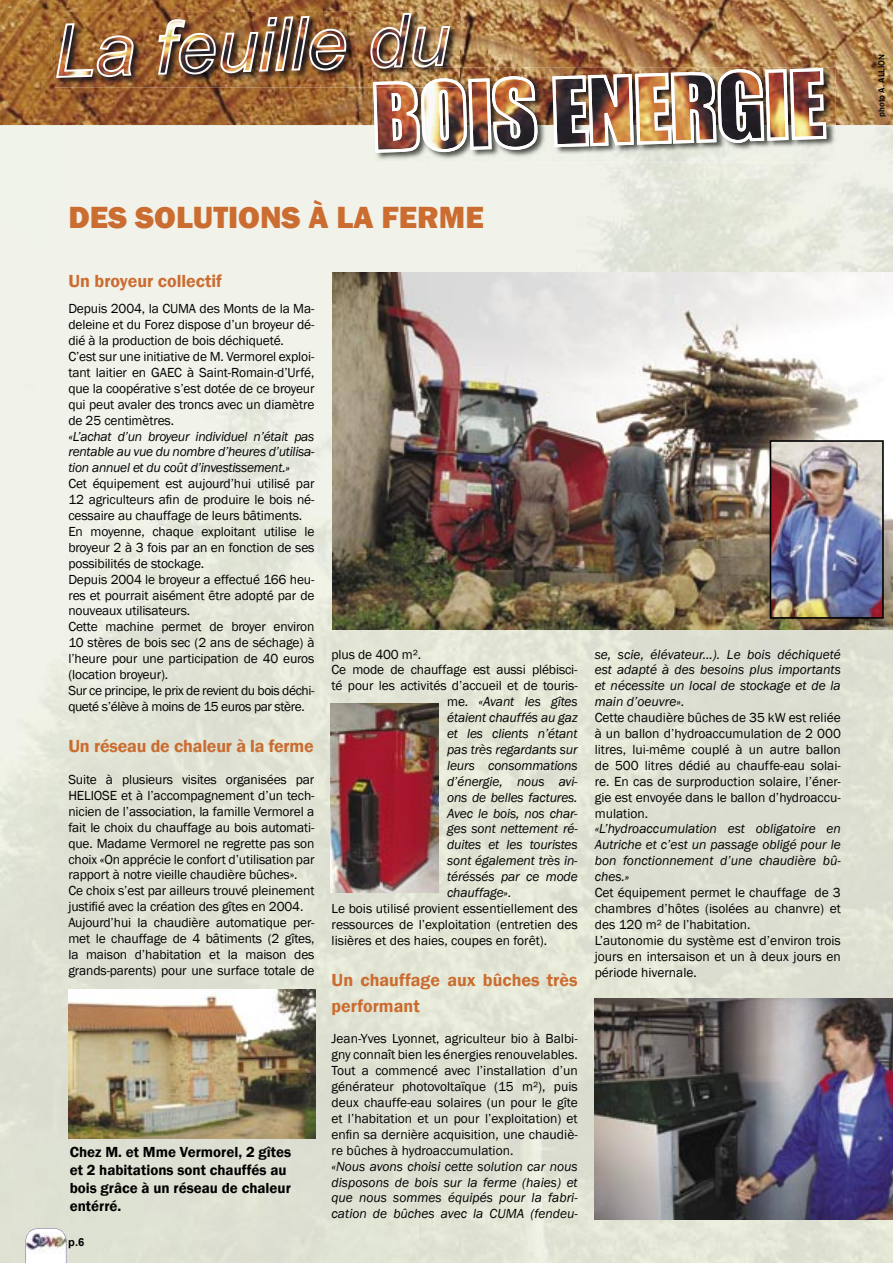
<style>
.page{position:relative;width:893px;height:1263px;background:#fff}
.page>*{position:absolute;margin:0;border:0;box-sizing:border-box;transform-origin:0 0}
.t1{font:800 31.5px "Franklin Gothic";color:#cb6c30}
.t2{font:600 18px/25.5px "Franklin Gothic";color:#cb6c30}
.t3{font:600 15px/18px "Franklin Gothic";color:#000}
.t4{font:13.5px/15.9px "Franklin Gothic";letter-spacing:-.01em;color:#000}
.t5{font:italic 13.5px/15.9px "Franklin Gothic";letter-spacing:-.01em;color:#000;text-align:justify}
.t6{font:700 11.1px "Arial";color:#000}
.t7{font:500 9px "Franklin Gothic";color:#000}
.s1{font-style:normal}
</style>
<div class="page">
<img style="left:0;top:178px;width:840px;height:1085px">
<img style="left:840px;top:125px;width:53px;height:1138px">
<svg style="left:26px;top:1228px;width:40px;height:35px"></svg>
<img style="left:0;top:0;width:893px;height:125px">
<img style="left:372px;top:125px;width:464px;height:37px">
<img style="left:826px;top:67px;width:10px;height:58px">
<img style="left:56px;top:13px;width:770px;height:140px">
<img style="left:66px;top:1232px;width:2px;height:21px">
<img style="left:26px;top:1232px;width:40px;height:21px">
<img style="left:331px;top:703px;width:108px;height:190px">
<img style="left:333px;top:272px;width:560px;height:357px">
<img style="left:771px;top:442px;width:111px;height:175px">
<hr style="left:770px;top:441px;width:1px;height:177px;background:#000">
<hr style="left:770px;top:617px;width:113px;height:2px;background:#000">
<hr style="left:882px;top:441px;width:2px;height:177px;background:#000">
<hr style="left:770px;top:440px;width:113px;height:2px;background:#000">
<img style="left:68px;top:989px;width:247px;height:150px">
<img style="left:594px;top:998px;width:299px;height:222px">
<h1 class="t1" style="left:68px;top:197px;width:417px">DES SOLUTIONS À LA FERME</h1>
<h2 class="t2" style="left:68px;top:268px;width:155px">Un broyeur collectif</h2>
<p class="t4" style="left:68px;top:301px;width:248px">Depuis 2004, la CUMA des Monts de la Ma&shy;deleine et du Forez dispose d’un broyeur dé&shy;dié à la production de bois déchiqueté.<br>C’est sur une initiative de M. Vermorel exploi&shy;tant laitier en GAEC à Saint-Romain-d’Urfé, que la coopérative s’est dotée de ce broyeur qui peut avaler des troncs avec un diamètre de 25 centimètres.</p>
<p class="t5" style="left:68px;top:428px;width:248px">«L’achat d’un broyeur individuel n’était pas rentable au vue du nombre d’heures d’utilisa&shy;tion annuel et du coût d’investissement.»</p>
<p class="t4" style="left:68px;top:476px;width:248px">Cet équipement est aujourd’hui utilisé par 12 agriculteurs afin de produire le bois né&shy;cessaire au chauffage de leurs bâtiments.<br>En moyenne, chaque exploitant utilise le broyeur 2 à 3 fois par an en fonction de ses possibilités de stockage.<br>Depuis 2004 le broyeur a effectué 166 heu&shy;res et pourrait aisément être adopté par de nouveaux utilisateurs.<br>Cette machine permet de broyer environ 10 stères de bois sec (2 ans de séchage) à l’heure pour une participation de 40 euros (location broyeur).<br>Sur ce principe, le prix de revient du bois déchi&shy;queté s’élève à moins de 15 euros par stère.</p>
<h2 class="t2" style="left:68px;top:734px;width:247px">Un réseau de chaleur à la ferme</h2>
<p class="t4" style="left:68px;top:772px;width:248px">Suite à plusieurs visites organisées par HELIOSE et à l’accompagnement d’un tech&shy;nicien de l’association, la famille Vermorel a fait le choix du chauffage au bois automati&shy;que. Madame Vermorel ne regrette pas son choix «On apprécie le confort d’utilisation par rapport à notre vieille chaudière bûches».<br>Ce choix s’est par ailleurs trouvé pleinement justifié avec la création des gîtes en 2004.<br>Aujourd’hui la chaudière automatique per&shy;met le chauffage de 4 bâtiments (2 gîtes, la maison d’habitation et la maison des grands-parents) pour une surface totale de</p>
<p class="t3" style="left:70px;top:1143px;width:223px">Chez M. et Mme Vermorel, 2 gîtes et 2 habitations sont chauffés au bois grâce à un réseau de chaleur entérré.</p>
<p class="t6" style="left:68px;top:1234px;width:18px">p.6</p>
<p class="t4" style="left:332px;top:646px;width:91px">plus de 400 m².</p>
<p class="t4" style="left:332px;top:662px;width:248px">Ce mode de chauffage est aussi plébisci-</p>
<p class="t4" style="left:332px;top:678px;width:248px">té pour les activités d’accueil et de touris-</p>
<p class="t5" style="left:447px;top:694px;width:132px"><span class="s1">me.</span> «Avant les gîtes</p>
<p class="t5" style="left:447px;top:710px;width:132px">étaient chauffés au gaz</p>
<p class="t5" style="left:447px;top:726px;width:132px">et les clients n’étant</p>
<p class="t5" style="left:447px;top:742px;width:132px">pas très regardants sur</p>
<p class="t5" style="left:447px;top:758px;width:132px">leurs consommations</p>
<p class="t5" style="left:447px;top:773px;width:132px">d’énergie, nous avi-</p>
<p class="t5" style="left:447px;top:789px;width:132px">ons de belles factures.</p>
<p class="t5" style="left:447px;top:805px;width:132px">Avec le bois, nos char-</p>
<p class="t5" style="left:447px;top:821px;width:132px">ges sont nettement ré-</p>
<p class="t5" style="left:447px;top:837px;width:132px">duites et les touristes</p>
<p class="t5" style="left:447px;top:853px;width:132px">sont également très in-</p>
<p class="t5" style="left:447px;top:869px;width:132px">téréssés par ce mode</p>
<p class="t5" style="left:447px;top:885px;width:66px">chauffage».</p>
<p class="t4" style="left:332px;top:901px;width:248px;text-align:justify">Le bois utilisé provient essentiellement des ressources de l’exploitation (entretien des lisières et des haies, coupes en forêt).</p>
<h2 class="t2" style="left:332px;top:967px;width:248px">Un chauffage aux bûches très performant</h2>
<p class="t4" style="left:332px;top:1031px;width:248px;text-align:justify">Jean-Yves Lyonnet, agriculteur bio à Balbi&shy;gny connaît bien les énergies renouvelables.<br>Tout a commencé avec l’installation d’un générateur photovoltaïque (15 m²), puis deux chauffe-eau solaires (un pour le gîte et l’habitation et un pour l’exploitation) et enfin sa dernière acquisition, une chaudiè&shy;re bûches à hydroaccumulation.</p>
<p class="t5" style="left:332px;top:1158px;width:248px">«Nous avons choisi cette solution car nous disposons de bois sur la ferme (haies) et que nous sommes équipés pour la fabri&shy;cation de bûches avec la CUMA (fendeu-</p>
<p class="t5" style="left:595px;top:646px;width:248px">se, scie, élévateur...). Le bois déchiqueté est adapté à des besoins plus importants et nécessite un local de stockage et de la main d’oeuvre».</p>
<p class="t4" style="left:595px;top:710px;width:248px;text-align:justify">Cette chaudière bûches de 35 kW est reliée à un ballon d’hydroaccumulation de 2 000 litres, lui-même couplé à un autre ballon de 500 litres dédié au chauffe-eau solai&shy;re. En cas de surproduction solaire, l’éner&shy;gie est envoyée dans le ballon d’hydroaccu&shy;mulation.</p>
<p class="t5" style="left:595px;top:821px;width:248px">«L’hydroaccumulation est obligatoire en Autriche et c’est un passage obligé pour le bon fonctionnement d’une chaudière bû&shy;ches.»</p>
<p class="t4" style="left:595px;top:885px;width:248px">Cet équipement permet le chauffage de 3 chambres d’hôtes (isolées au chanvre) et des 120 m² de l’habitation.<br>L’autonomie du système est d’environ trois jours en intersaison et un à deux jours en période hivernale.</p>
<p class="t7" style="left:876px;top:117px;width:64px;rotate:-90deg">photo A. ALLION</p>
</div>
